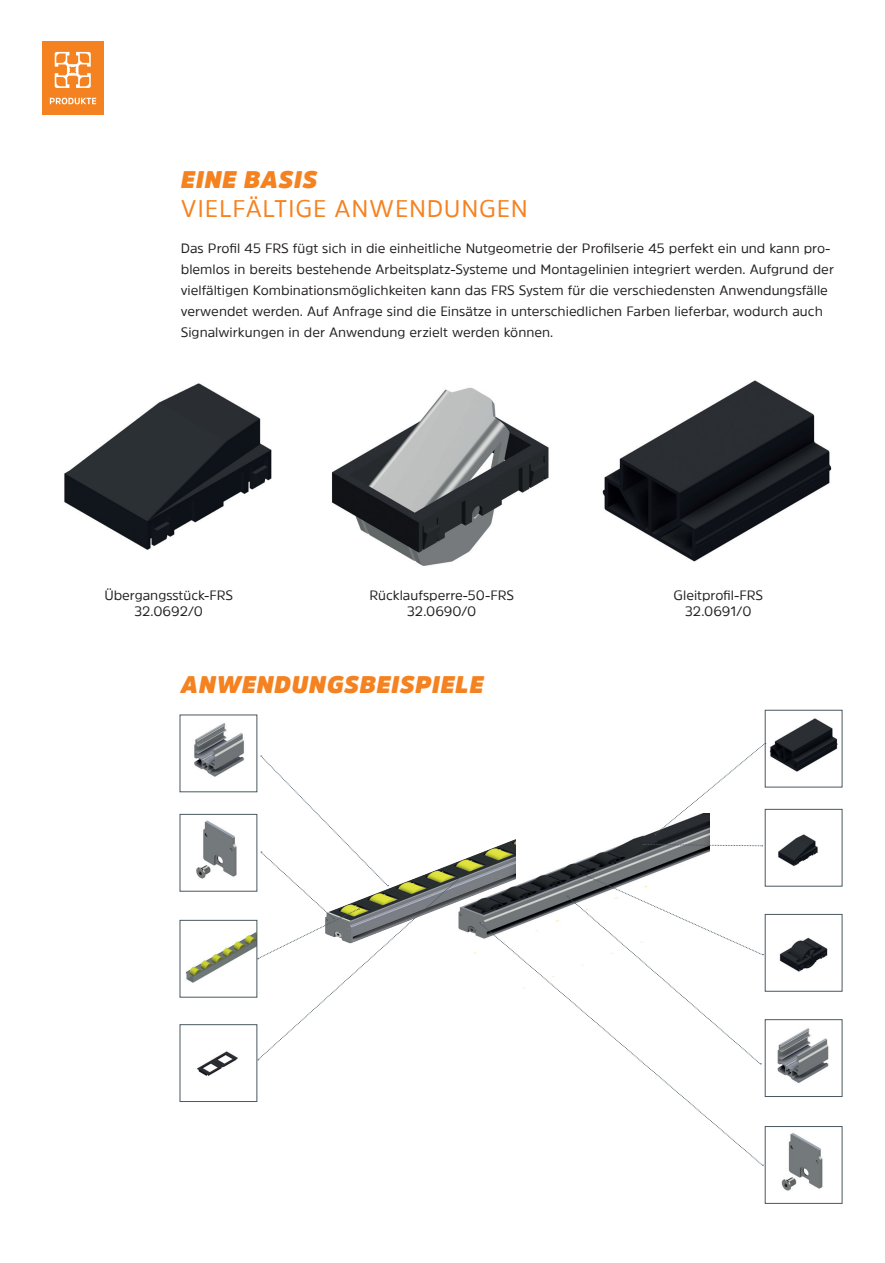
<style>
.page{position:relative;width:885px;height:1263px;background:#fff}
.page>*{position:absolute;margin:0;border:0;box-sizing:border-box;transform-origin:0 0}
.t1{font:italic 900 24px "Amsi Pro";letter-spacing:.03em;color:#f58220}
.t2{font:24px "Amsi Pro";letter-spacing:.03em;color:#f58220}
.t3{font:13.5px/21px "Amsi Pro";color:#231f20;text-align:center}
</style>
<div class="page">
<img style="left:332px;top:387px;width:217px;height:179px">
<img style="left:64px;top:383px;width:208px;height:167px">
<img style="left:602px;top:380px;width:230px;height:182px">
<img style="left:778px;top:834px;width:40px;height:33px">
<div style="left:764px;top:809px;width:78px;height:77px;border:1px solid #49585f"></div>
<img style="left:777px;top:1028px;width:52px;height:55px">
<div style="left:764px;top:1019px;width:78px;height:78px;border:1px solid #49585f"></div>
<img style="left:781px;top:1133px;width:42px;height:58px">
<div style="left:764px;top:1126px;width:78px;height:78px;border:1px solid #49585f"></div>
<img style="left:779px;top:937px;width:49px;height:35px">
<div style="left:764px;top:914px;width:78px;height:77px;border:1px solid #49585f"></div>
<img style="left:516px;top:832px;width:193px;height:90px">
<img style="left:766px;top:718px;width:72px;height:54px">
<div style="left:764px;top:710px;width:78px;height:77px;border:1px solid #49585f"></div>
<svg style="left:516px;top:922px;width:246px;height:243px"></svg>
<svg style="left:567px;top:874px;width:196px;height:190px"></svg>
<svg style="left:643px;top:844px;width:119px;height:2px"></svg>
<svg style="left:654px;top:743px;width:111px;height:92px"></svg>
<img style="left:197px;top:1051px;width:41px;height:25px">
<div style="left:180px;top:1024px;width:77px;height:78px;border:1px solid #49585f"></div>
<img style="left:194px;top:723px;width:50px;height:54px">
<img style="left:196px;top:820px;width:41px;height:59px">
<img style="left:185px;top:932px;width:70px;height:51px">
<div style="left:180px;top:920px;width:77px;height:77px;border:1px solid #49585f"></div>
<img style="left:461px;top:839px;width:55px;height:116px">
<svg style="left:257px;top:755px;width:204px;height:305px"></svg>
<div style="left:42px;top:41px;width:61px;height:74px;background:#f58220"></div>
<svg style="left:50px;top:98px;width:46px;height:6px"></svg>
<svg style="left:55px;top:52px;width:36px;height:36px"></svg>
<h1 class="t1" style="left:181px;top:163px;width:137px">EINE BASIS</h1>
<h1 class="t2" style="left:181px;top:192px;width:348px">VIELFÄLTIGE ANWENDUNGEN</h1>
<p class="t3" style="left:181px;top:237px;width:654px;text-align:left">Das Profil 45 FRS fügt sich in die einheitliche Nutgeometrie der Profilserie 45 perfekt ein und kann pro&shy;blemlos in bereits bestehende Arbeitsplatz-Systeme und Montagelinien integriert werden. Aufgrund der vielfältigen Kombinationsmöglichkeiten kann das FRS System für die verschiedensten Anwendungsfälle verwendet werden. Auf Anfrage sind die Einsätze in unterschiedlichen Farben lieferbar, wodurch auch Signalwirkungen in der Anwendung erzielt werden können.</p>
<p class="t3" style="left:104px;top:586px;width:130px;line-height:16.5px">Übergangsstück-FRS<br>32.0692/0</p>
<p class="t3" style="left:369px;top:586px;width:146px;line-height:16.5px">Rücklaufsperre-50-FRS<br>32.0690/0</p>
<h1 class="t1" style="left:181px;top:668px;width:304px">ANWENDUNGSBEISPIELE</h1>
<p class="t3" style="left:673px;top:586px;width:91px;line-height:16.5px">Gleitprofil-FRS<br>32.0691/0</p>
</div>
